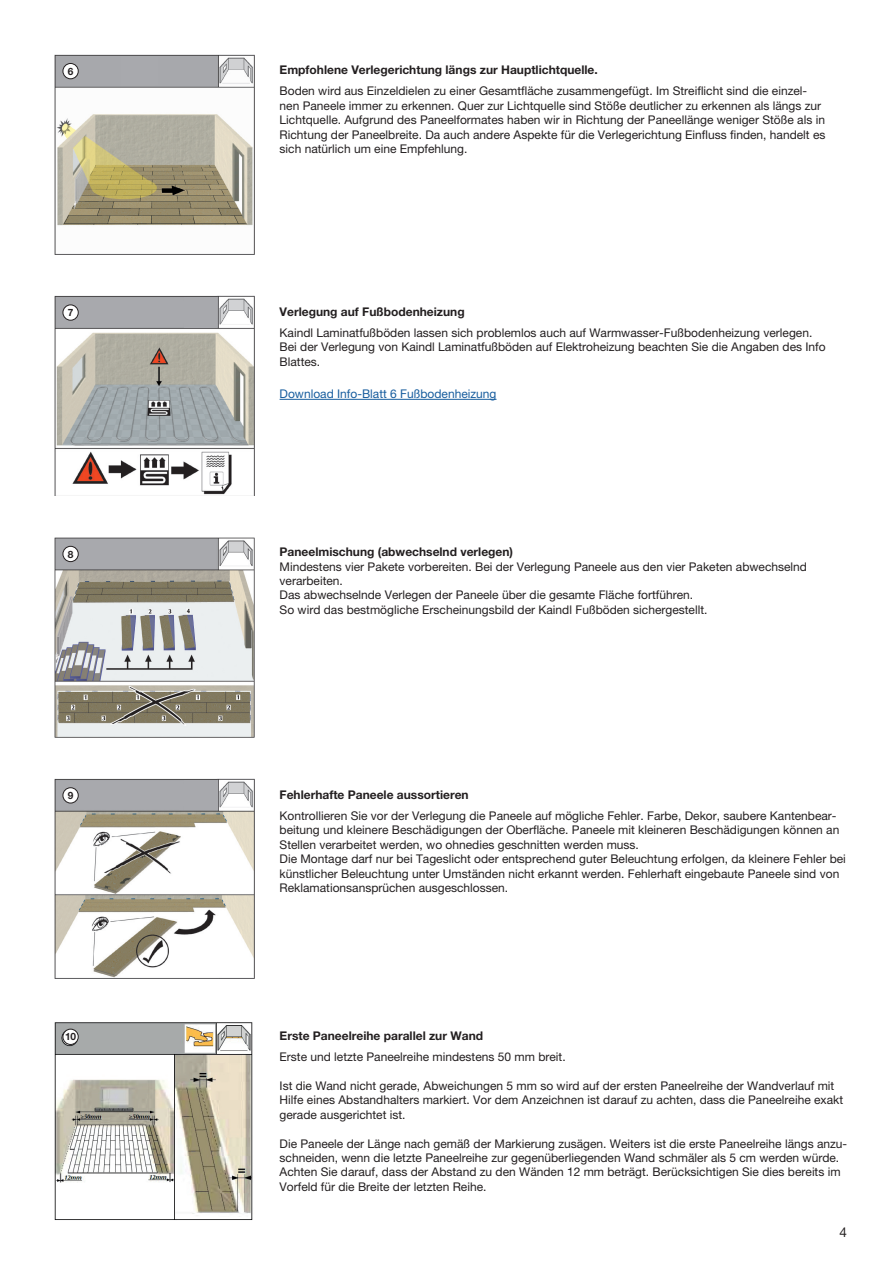
<style>
.page{position:relative;width:893px;height:1263px;background:#fff}
.page>*{position:absolute;margin:0;border:0;box-sizing:border-box;transform-origin:0 0}
.t1{font:13.5px "Helvetica Neue LT Pro";color:#231f20}
.t2{font:12px/14.4px "Helvetica Neue LT Pro";color:#231f20}
.t3{font:700 12px "Helvetica Neue LT Pro";color:#231f20}
.t4{font:12px "Helvetica Neue LT Pro";color:#175d9e}
.t5{font:700 10.05px "Helvetica Neue LT Pro";color:#231f20}
</style>
<div class="page">
<img style="left:54px;top:537px;width:200px;height:200px">
<hr style="left:280px;top:399px;width:216px;height:1px;background:#175d9e">
<img style="left:54px;top:54px;width:201px;height:201px">
<div style="left:63px;top:63px;width:15px;height:16px;background:#fff;border-radius:50%"></div>
<div style="left:63px;top:63px;width:16px;height:16px;border:1px solid #231f20;border-radius:50%"></div>
<img style="left:54px;top:295px;width:201px;height:201px">
<div style="left:184px;top:297px;width:33px;height:30px;background:#a8a9ad"></div>
<div style="left:63px;top:305px;width:15px;height:15px;background:#fff;border-radius:50%"></div>
<div style="left:63px;top:304px;width:16px;height:17px;border:1px solid #231f20;border-radius:50%"></div>
<div style="left:63px;top:546px;width:15px;height:16px;background:#fff;border-radius:50%"></div>
<div style="left:63px;top:546px;width:16px;height:16px;border:1px solid #231f20;border-radius:50%"></div>
<img style="left:54px;top:778px;width:201px;height:201px">
<div style="left:184px;top:781px;width:33px;height:29px;background:#a8a9ad"></div>
<div style="left:63px;top:788px;width:15px;height:15px;background:#fff;border-radius:50%"></div>
<div style="left:63px;top:787px;width:16px;height:16px;border:1px solid #231f20;border-radius:50%"></div>
<img style="left:54px;top:1022px;width:199px;height:198px">
<div style="left:63px;top:1029px;width:15px;height:15px;background:#fff;border-radius:50%"></div>
<div style="left:63px;top:1029px;width:16px;height:16px;border:1px solid #231f20;border-radius:50%"></div>
<p class="t5" style="left:68px;top:65px;width:7px">6</p>
<p class="t3" style="left:280px;top:63px;width:320px">Empfohlene Verlegerichtung längs zur Hauptlichtquelle.</p>
<p class="t2" style="left:280px;top:84px;width:547px">Boden wird aus Einzeldielen zu einer Gesamtfläche zusammengefügt. Im Streiflicht sind die einzel&shy;nen Paneele immer zu erkennen. Quer zur Lichtquelle sind Stöße deutlicher zu erkennen als längs zur Lichtquelle. Aufgrund des Paneelformates haben wir in Richtung der Paneellänge weniger Stöße als in Richtung der Paneelbreite. Da auch andere Aspekte für die Verlegerichtung Einfluss finden, handelt es sich natürlich um eine Empfehlung.</p>
<p class="t5" style="left:68px;top:306px;width:7px">7</p>
<p class="t3" style="left:280px;top:304px;width:187px">Verlegung auf Fußbodenheizung</p>
<p class="t2" style="left:280px;top:325px;width:548px">Kaindl Laminatfußböden lassen sich problemlos auch auf Warmwasser-Fußbodenheizung verlegen.<br>Bei der Verlegung von Kaindl Laminatfußböden auf Elektroheizung beachten Sie die Angaben des Info<br>Blattes.</p>
<p class="t4" style="left:280px;top:387px;width:218px">Download Info-Blatt 6 Fußbodenheizung</p>
<p class="t5" style="left:68px;top:548px;width:7px">8</p>
<p class="t3" style="left:280px;top:544px;width:235px">Paneelmischung (abwechselnd verlegen)</p>
<p class="t2" style="left:280px;top:559px;width:529px">Mindestens vier Pakete vorbereiten. Bei der Verlegung Paneele aus den vier Paketen abwechselnd verarbeiten.<br>Das abwechselnde Verlegen der Paneele über die gesamte Fläche fortführen.<br>So wird das bestmögliche Erscheinungsbild der Kaindl Fußböden sichergestellt.</p>
<p class="t5" style="left:68px;top:789px;width:7px">9</p>
<p class="t3" style="left:280px;top:787px;width:191px">Fehlerhafte Paneele aussortieren</p>
<p class="t2" style="left:280px;top:808px;width:568px">Kontrollieren Sie vor der Verlegung die Paneele auf mögliche Fehler. Farbe, Dekor, saubere Kantenbear&shy;beitung und kleinere Beschädigungen der Oberfläche. Paneele mit kleineren Beschädigungen können an Stellen verarbeitet werden, wo ohnedies geschnitten werden muss.<br>Die Montage darf nur bei Tageslicht oder entsprechend guter Beleuchtung erfolgen, da kleinere Fehler bei künstlicher Beleuchtung unter Umständen nicht erkannt werden. Fehlerhaft eingebaute Paneele sind von Reklamationsansprüchen ausgeschlossen.</p>
<p class="t5" style="left:65px;top:1030px;width:13px">10</p>
<p class="t3" style="left:280px;top:1028px;width:205px">Erste Paneelreihe parallel zur Wand</p>
<p class="t2" style="left:280px;top:1049px;width:288px">Erste und letzte Paneelreihe mindestens 50 mm breit.</p>
<p class="t2" style="left:280px;top:1078px;width:565px">Ist die Wand nicht gerade, Abweichungen 5 mm so wird auf der ersten Paneelreihe der Wandverlauf mit<br>Hilfe eines Abstandhalters markiert. Vor dem Anzeichnen ist darauf zu achten, dass die Paneelreihe exakt gerade ausgerichtet ist.</p>
<p class="t2" style="left:280px;top:1136px;width:569px">Die Paneele der Länge nach gemäß der Markierung zusägen. Weiters ist die erste Paneelreihe längs anzu&shy;schneiden, wenn die letzte Paneelreihe zur gegenüberliegenden Wand schmäler als 5 cm werden würde.<br>Achten Sie darauf, dass der Abstand zu den Wänden 12 mm beträgt. Berücksichtigen Sie dies bereits im Vorfeld für die Breite der letzten Reihe.</p>
<p class="t1" style="left:839px;top:1224px;width:9px">4</p>
</div>
